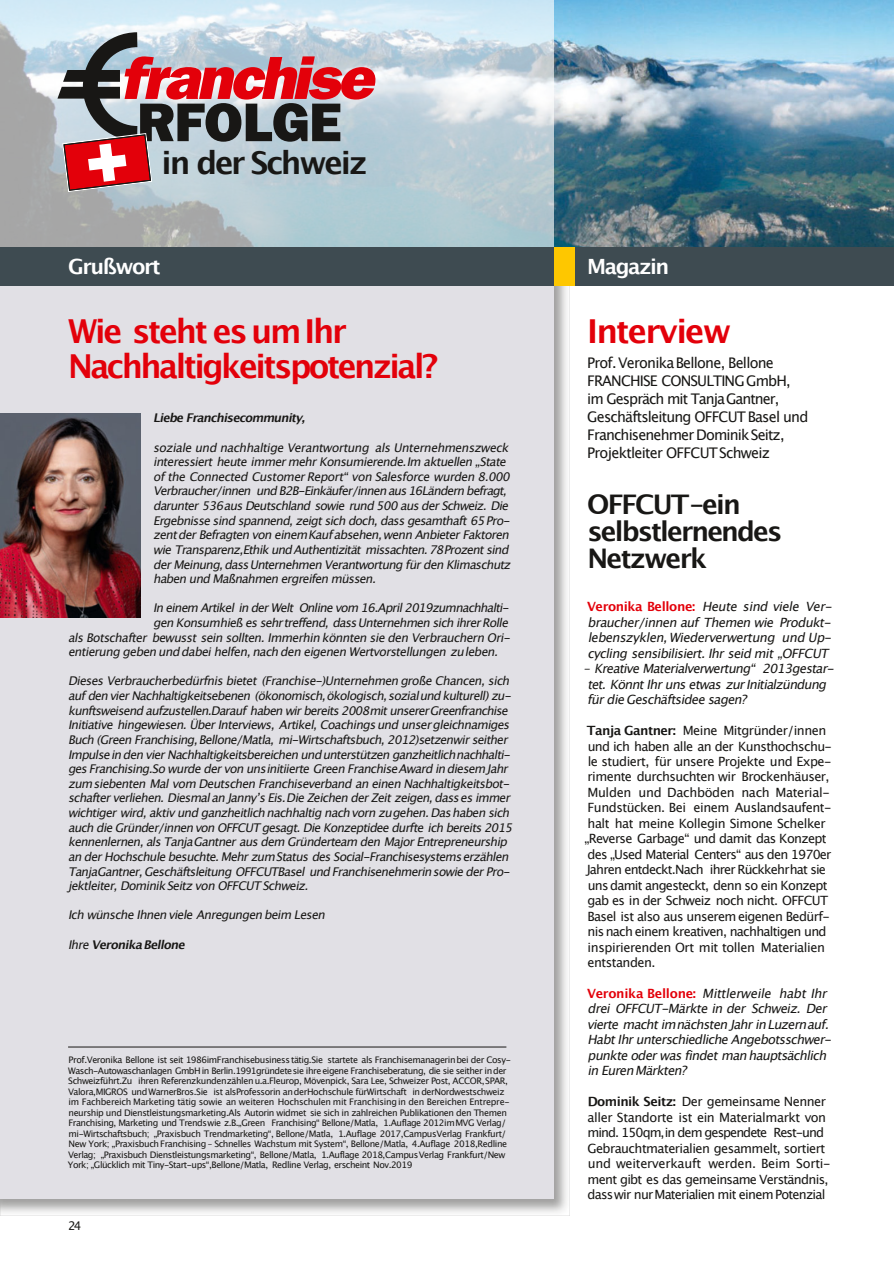
<style>
.page{position:relative;width:894px;height:1263px;background:#fff}
.page>*{position:absolute;margin:0;border:0;box-sizing:border-box;transform-origin:0 0}
.t1{font:700 33px/34.5px "Lucida Grande";letter-spacing:-.075em;color:#e3000a}
.t2{font:700 33px "Lucida Grande";letter-spacing:-.055em;color:#e3000a}
.t3{font:700 31.5px "Lucida Grande";letter-spacing:-.07em;color:#181715}
.t4{font:700 27px/27px "Lucida Grande";letter-spacing:-.07em;color:#181715}
.t5{font:700 21px "Lucida Grande";letter-spacing:-.07em;color:#fff}
.t6{font:14.7px/18px "Lucida Grande";letter-spacing:-.055em;color:#181715}
.t7{font:12.75px/15.5px "Lucida Grande";letter-spacing:-.045em;color:#181715}
.t8{font:italic 12.75px/15.5px "Lucida Grande";letter-spacing:-.05em;color:#181715}
.t9{font:italic 12px/14.5px "Lucida Grande";letter-spacing:-.055em;color:#181715}
.t10{font:italic 700 12px "Lucida Grande";color:#181715}
.t11{font:12px "Lucida Grande";color:#181715}
.t12{font:9px/10.5px "Lucida Grande";letter-spacing:-.045em;color:#181715}
.s1{font-weight:400}
.s2{font-weight:700;font-style:normal;color:#e3000a}
.s3{font-weight:700}
</style>
<div class="page">
<img style="left:0;top:285px;width:569px;height:930px">
<div style="left:0;top:214px;width:553px;height:985px;background:#e1e0e5"></div>
<img style="left:553px;top:0;width:340px;height:247px">
<img style="left:0;top:0;width:553px;height:247px">
<svg style="left:57px;top:25px;width:320px;height:167px;background:#af949b"></svg>
<div style="left:574px;top:247px;width:319px;height:38px;background:#3e4b51"></div>
<div style="left:553px;top:247px;width:21px;height:38px;background:#fec700"></div>
<div style="left:0;top:247px;width:553px;height:38px;background:#3e4b51"></div>
<img style="left:0;top:414px;width:140px;height:204px">
<hr style="left:68px;top:1047px;width:438px;height:1px;background:#181715">
<h2 class="t3" style="left:162px;top:150px;width:207px">in der Schweiz</h2>
<h3 class="t5" style="left:68px;top:257px;width:94px">Grußwort</h3>
<h3 class="t5" style="left:587px;top:257px;width:84px">Magazin</h3>
<h1 class="t1" style="left:68px;top:317px;width:371px">Wie steht es um Ihr<br>Nachhaltigkeitspotenzial?</h1>
<p class="t10" style="left:153px;top:413px;width:155px">Liebe Franchisecommunity,</p>
<p class="t9" style="left:153px;top:441px;width:361px">soziale und nachhaltige Verantwortung als Unternehmenszweck interessiert heute immer mehr Konsumierende.Im aktuellen „State of the Connected Customer Report“ von Salesforce wurden 8.000<br>Verbraucher/innen und B2B-Einkäufer/innen aus 16Ländern befragt, darunter 536aus Deutschland sowie rund 500 aus der Schweiz. Die Ergebnisse sind spannend, zeigt sich doch, dass gesamthaft 65 Pro&shy;zent der Befragten von einemKaufabsehen, wenn Anbieter Faktoren wie Transparenz,Ethik und Authentizität missachten. 78Prozent sind der Meinung, dassUnternehmen Verantwortung für den Klimaschutz haben und Maßnahmen ergreifen müssen.</p>
<p class="t9" style="left:153px;top:602px;width:359px">In einem Artikel in der Welt Online vom 16.April 2019zumnachhalti-</p>
<p class="t9" style="left:153px;top:616px;width:358px">gen Konsumhieß es sehrtreffend, dass Unternehmen sich ihrer Rolle</p>
<p class="t9" style="left:68px;top:631px;width:445px">als Botschafter bewusst sein sollten. Immerhin könnten sie den Verbrauchern Ori-</p>
<p class="t9" style="left:68px;top:646px;width:433px">entierung geben und dabei helfen, nach den eigenen Wertvorstellungen zuleben.</p>
<p class="t9" style="left:68px;top:675px;width:448px">Dieses Verbraucherbedürfnis bietet (Franchise-)Unternehmen große Chancen, sich auf den vier Nachhaltigkeitsebenen (ökonomisch,ökologisch, sozialund kulturell) zu&shy;kunftsweisend aufzustellen.Darauf haben wir bereits 2008mit unsererGreenfranchise Initiative hingewiesen. Über Interviews, Artikel, Coachings und unsergleichnamiges Buch (Green Franchising, Bellone/Matla, mi-Wirtschaftsbuch, 2012)setzenwir seither Impulse in den vier Nachhaltigkeitsbereichen undunterstützen ganzheitlichnachhalti&shy;ges Franchising.So wurde der von unsinitiierte Green FranchiseAward in diesemJahr zumsiebenten Mal vom Deutschen Franchiseverband an einen Nachhaltigkeitsbot&shy;schafter verliehen. Diesmal an Jannyʼs Eis.Die Zeichen der Zeit zeigen, dass es immer wichtiger wird, aktiv und ganzheitlich nachhaltig nach vorn zugehen. Dashaben sich auch die Gründer/innen von OFFCUT gesagt. Die Konzeptidee durfte ich bereits 2015 kennenlernen, als TanjaGantner aus dem Gründerteam den Major Entrepreneurship an der Hochschule besuchte. Mehr zumStatus des Social-Franchisesystems erzählen TanjaGantner, Geschäftsleitung OFFCUTBasel und Franchisenehmerin sowie der Pro&shy;jektleiter, Dominik Seitz von OFFCUT Schweiz.</p>
<p class="t9" style="left:68px;top:909px;width:260px">Ich wünsche Ihnen viele Anregungen beim Lesen</p>
<p class="t10" style="left:68px;top:939px;width:120px"><span class="s1">Ihre</span> Veronika Bellone</p>
<p class="t12" style="left:68px;top:1055px;width:444px">Prof.Veronika Bellone ist seit 1986imFranchisebusiness tätig.Sie startete als Franchisemanagerinbei der Cosy-Wasch-Autowaschanlagen GmbH in Berlin.1991gründetesie ihre eigene Franchiseberatung, die sie seither in der Schweizführt.Zu ihren Referenzkundenzählen u.a.Fleurop, Mövenpick, Sara Lee, Schweizer Post, ACCOR,SPAR, Valora,MIGROS undWarnerBros.Sie ist alsProfessorin anderHochschule fürWirtschaft in derNordwestschweiz im Fachbereich Marketing tätig sowie an weiteren Hochschulen mit Franchising in den Bereichen Entrepre&shy;neurship und Dienstleistungsmarketing.Als Autorin widmet sie sich in zahlreichen Publikationen den Themen Franchising, Marketing und Trendswie z.B.„Green Franchising“ Bellone/Matla, 1.Auflage 2012imMVG Verlag/ mi-Wirtschaftsbuch; „Praxisbuch Trendmarketing“, Bellone/Matla, 1.Auflage 2017,CampusVerlag Frankfurt/ New York; „Praxisbuch Franchising – Schnelles Wachstum mit System“, Bellone/Matla, 4.Auflage 2018,Redline Verlag; „Praxisbuch Dienstleistungsmarketing“, Bellone/Matla, 1.Auflage 2018,CampusVerlag Frankfurt/New York; „Glücklich mit Tiny-Start-ups“,Bellone/Matla, Redline Verlag, erscheint Nov.2019</p>
<p class="t11" style="left:68px;top:1221px;width:15px">24</p>
<h1 class="t2" style="left:587px;top:317px;width:145px">Interview</h1>
<p class="t6" style="left:587px;top:355px;width:222px">Prof. Veronika Bellone, Bellone<br>FRANCHISE CONSULTING GmbH, im Gespräch mit TanjaGantner,<br>Geschäftsleitung OFFCUT Basel und<br>Franchisenehmer DominikSeitz,<br>Projektleiter OFFCUTSchweiz</p>
<h3 class="t4" style="left:587px;top:493px;width:196px">OFFCUT–ein selbstlernendes<br>Netzwerk</h3>
<p class="t8" style="left:587px;top:600px;width:248px;text-align:justify"><span class="s2">Veronika Bellone:</span> Heute sind viele Ver&shy;braucher/innen auf Themen wie Produkt&shy;lebenszyklen, Wiederverwertung und Up&shy;cycling sensibilisiert. Ihr seid mit „OFFCUT</p>
<p class="t8" style="left:583px;top:662px;width:254px">– Kreative Materialverwertung“ 2013gestar&shy;tet. Könnt Ihr uns etwas zur Initialzündung für die Geschäftsidee sagen?</p>
<p class="t7" style="left:584px;top:724px;width:249px"><span class="s3">Tanja Gantner:</span> Meine Mitgründer/innen und ich haben alle an der Kunsthochschu&shy;le studiert, für unsere Projekte und Expe&shy;rimente durchsuchten wir Brockenhäuser, Mulden und Dachböden nach Material-Fundstücken. Bei einem Auslandsaufent&shy;halt hat meine Kollegin Simone Schelker „Reverse Garbage“ und damit das Konzept des „Used Material Centers“ aus den 1970er Jahren entdeckt.Nach ihrer Rückkehrhat sie uns damit angesteckt, denn so ein Konzept gab es in der Schweiz noch nicht. OFFCUT Basel ist also aus unserem eigenen Bedürf&shy;nis nach einem kreativen, nachhaltigen und inspirierenden Ort mit tollen Materialien entstanden.</p>
<p class="t8" style="left:587px;top:987px;width:248px"><span class="s2">Veronika Bellone:</span> Mittlerweile habt Ihr drei OFFCUT-Märkte in der Schweiz. Der vierte macht imnächsten Jahr in Luzernauf.<br>Habt Ihr unterschiedliche Angebotsschwer&shy;punkte oder was findet man hauptsächlich in Euren Märkten?</p>
<p class="t7" style="left:587px;top:1095px;width:245px"><span class="s3">Dominik Seitz:</span> Der gemeinsame Nenner aller Standorte ist ein Materialmarkt von mind. 150qm,in dem gespendete Rest-und Gebrauchtmaterialien gesammelt, sortiert und weiterverkauft werden. Beim Sorti&shy;ment gibt es das gemeinsame Verständnis, dasswir nurMaterialien mit einem Potenzial</p>
</div>
